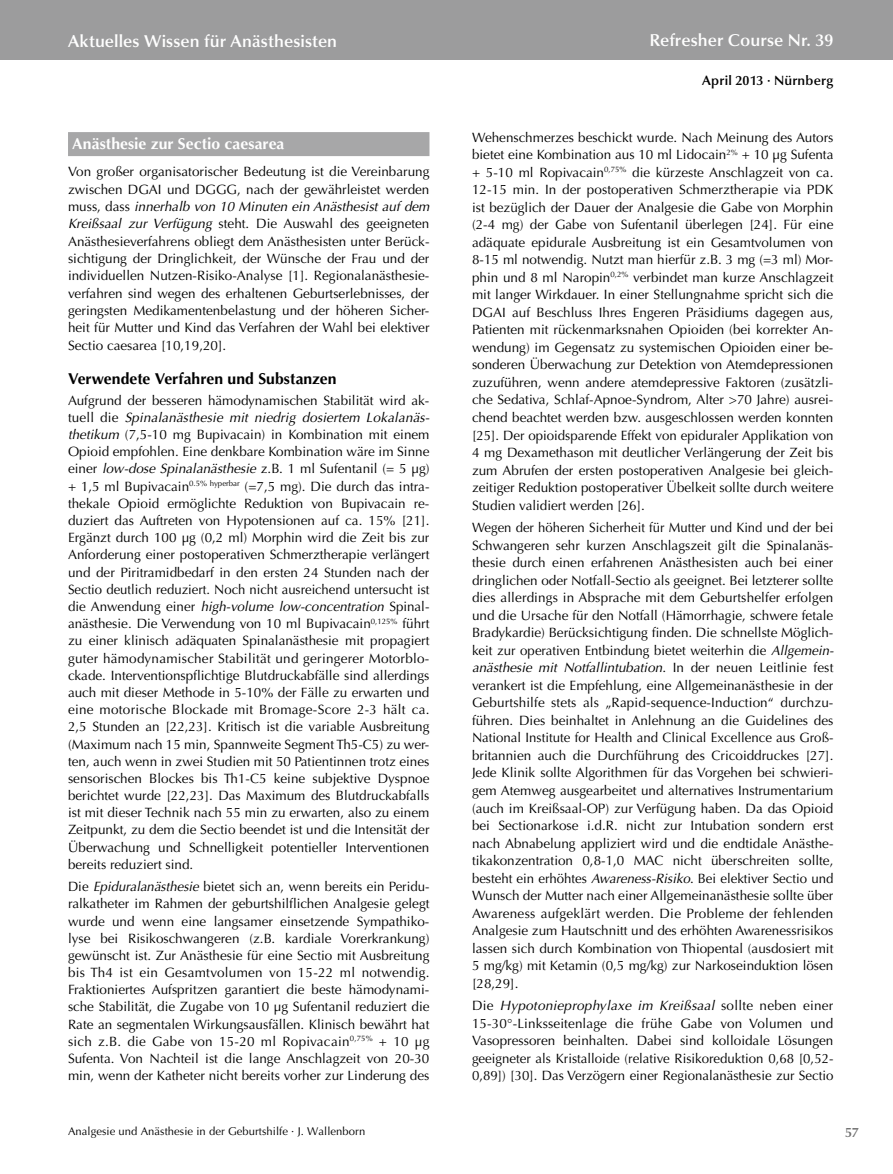
<style>
.page{position:relative;width:893px;height:1174px;background:#fff}
.page>*{position:absolute;margin:0;border:0;box-sizing:border-box;transform-origin:0 0}
.t1{font:600 17.25px "Optima";letter-spacing:.005em;color:#fff}
.t2{font:700 15.75px "Optima";letter-spacing:.005em;color:#000}
.t3{font:700 15.75px "Optima";color:#fff}
.t4{font:13.5px/17.5px "Optima";color:#000;text-align:justify}
.t5{font:600 13.5px "Optima";letter-spacing:.01em;color:#000}
.t6{font:600 13.5px "Optima";color:#6e6e6e}
.t7{font:11.25px "Optima";letter-spacing:.005em;color:#000}
.s1{font-style:italic}
</style>
<div class="page">
<div style="left:0;top:0;width:893px;height:60px;background:#9c9c9d"></div>
<div style="left:68px;top:132px;width:361px;height:24px;background:#a7a7a8"></div>
<p class="t1" style="left:68px;top:31px;width:271px">Aktuelles Wissen für Anästhesisten</p>
<p class="t1" style="left:649px;top:30px;width:185px">Refresher Course Nr. 39</p>
<p class="t5" style="left:702px;top:73px;width:133px">April 2013 · Nürnberg</p>
<p class="t3" style="left:72px;top:135px;width:214px">Anästhesie zur Sectio caesarea</p>
<p class="t4" style="left:68px;top:163px;width:363px">Von großer organisatorischer Bedeutung ist die Vereinbarung zwischen DGAI und DGGG, nach der gewährleistet werden muss, dass <span class="s1">innerhalb von 10 Minuten ein Anästhesist auf dem Kreißsaal zur Verfügung</span> steht. Die Auswahl des geeigneten Anästhesieverfahrens obliegt dem Anästhesisten unter Berück&shy;sichtigung der Dringlichkeit, der Wünsche der Frau und der individuellen Nutzen-Risiko-Analyse [1]. Regionalanästhesie&shy;verfahren sind wegen des erhaltenen Geburtserlebnisses, der geringsten Medikamentenbelastung und der höheren Sicher&shy;heit für Mutter und Kind das Verfahren der Wahl bei elektiver Sectio caesarea [10,19,20].</p>
<p class="t2" style="left:68px;top:370px;width:270px">Verwendete Verfahren und Substanzen</p>
<p class="t4" style="left:68px;top:392px;width:363px;text-align:left">Aufgrund der besseren hämodynamischen Stabilität wird ak-‑ tuell die <span class="s1">Spinalanästhesie mit niedrig dosiertem Lokalanäs‑ thetikum</span> (7,5-10 mg Bupivacain) in Kombination mit einem Opioid empfohlen. Eine denkbare Kombination wäre im Sinne einer <span class="s1">low-dose Spinalanästhesie</span> z.B. 1 ml Sufentanil (= 5 µg) + 1,5 ml Bupivacain<sup>0.5%</sup> <sup>hyperbar</sup> (=7,5 mg). Die durch das intra&shy;thekale Opioid ermöglichte Reduktion von Bupivacain re&shy;duziert das Auftreten von Hypotensionen auf ca. 15% [21].<br>Ergänzt durch 100 µg (0,2 ml) Morphin wird die Zeit bis zur Anforderung einer postoperativen Schmerztherapie verlängert und der Piritramidbedarf in den ersten 24 Stunden nach der Sectio deutlich reduziert. Noch nicht ausreichend untersucht ist die Anwendung einer <span class="s1">high-volume low-concentration</span> Spinal&shy;anästhesie. Die Verwendung von 10 ml Bupivacain<sup>0,125%</sup> führt zu einer klinisch adäquaten Spinalanästhesie mit propagiert guter hämodynamischer Stabilität und geringerer Motorblo&shy;ckade. Interventionspflichtige Blutdruckabfälle sind allerdings auch mit dieser Methode in 5-10% der Fälle zu erwarten und eine motorische Blockade mit Bromage-Score 2-3 hält ca.<br>2,5 Stunden an [22,23]. Kritisch ist die variable Ausbreitung (Maximum nach 15 min, Spannweite Segment Th5-C5) zu wer&shy;ten, auch wenn in zwei Studien mit 50 Patientinnen trotz eines sensorischen Blockes bis Th1-C5 keine subjektive Dyspnoe berichtet wurde [22,23]. Das Maximum des Blutdruckabfalls ist mit dieser Technik nach 55 min zu erwarten, also zu einem Zeitpunkt, zu dem die Sectio beendet ist und die Intensität der Überwachung und Schnelligkeit potentieller Interventionen bereits reduziert sind.</p>
<p class="t4" style="left:68px;top:878px;width:363px;text-align:left">Die <span class="s1">Epiduralanästhesie</span> bietet sich an, wenn bereits ein Peridu-‑ ralkatheter im Rahmen der geburtshilflichen Analgesie gelegt wurde und wenn eine langsamer einsetzende Sympathiko&shy;lyse bei Risikoschwangeren (z.B. kardiale Vorerkrankung) gewünscht ist. Zur Anästhesie für eine Sectio mit Ausbreitung bis Th4 ist ein Gesamtvolumen von 15-22 ml notwendig.<br>Fraktioniertes Aufspritzen garantiert die beste hämodynami&shy;sche Stabilität, die Zugabe von 10 µg Sufentanil reduziert die Rate an segmentalen Wirkungsausfällen. Klinisch bewährt hat sich z.B. die Gabe von 15-20 ml Ropivacain<sup>0,75%</sup> + 10 µg Sufenta. Von Nachteil ist die lange Anschlagzeit von 20-30 min, wenn der Katheter nicht bereits vorher zur Linderung des</p>
<p class="t4" style="left:472px;top:129px;width:363px">Wehenschmerzes beschickt wurde. Nach Meinung des Autors bietet eine Kombination aus 10 ml Lidocain<sup>2%</sup> + 10 µg Sufenta + 5-10 ml Ropivacain<sup>0,75%</sup> die kürzeste Anschlagzeit von ca.<br>12-15 min. In der postoperativen Schmerztherapie via PDK ist bezüglich der Dauer der Analgesie die Gabe von Morphin (2-4 mg) der Gabe von Sufentanil überlegen [24]. Für eine adäquate epidurale Ausbreitung ist ein Gesamtvolumen von 8-15 ml notwendig. Nutzt man hierfür z.B. 3 mg (=3 ml) Mor&shy;phin und 8 ml Naropin<sup>0,2%</sup> verbindet man kurze Anschlagzeit mit langer Wirkdauer. In einer Stellungnahme spricht sich die DGAI auf Beschluss Ihres Engeren Präsidiums dagegen aus, Patienten mit rückenmarksnahen Opioiden (bei korrekter An&shy;wendung) im Gegensatz zu systemischen Opioiden einer be&shy;sonderen Überwachung zur Detektion von Atemdepressionen zuzuführen, wenn andere atemdepressive Faktoren (zusätzli&shy;che Sedativa, Schlaf-Apnoe-Syndrom, Alter &gt;70 Jahre) ausrei&shy;chend beachtet werden bzw. ausgeschlossen werden konnten [25]. Der opioidsparende Effekt von epiduraler Applikation von 4 mg Dexamethason mit deutlicher Verlängerung der Zeit bis zum Abrufen der ersten postoperativen Analgesie bei gleich&shy;zeitiger Reduktion postoperativer Übelkeit sollte durch weitere Studien validiert werden [26].</p>
<p class="t4" style="left:472px;top:519px;width:363px">Wegen der höheren Sicherheit für Mutter und Kind und der bei Schwangeren sehr kurzen Anschlagszeit gilt die Spinalanäs&shy;thesie durch einen erfahrenen Anästhesisten auch bei einer dringlichen oder Notfall-Sectio als geeignet. Bei letzterer sollte dies allerdings in Absprache mit dem Geburtshelfer erfolgen und die Ursache für den Notfall (Hämorrhagie, schwere fetale Bradykardie) Berücksichtigung finden. Die schnellste Möglich&shy;keit zur operativen Entbindung bietet weiterhin die <span class="s1">Allgemein&shy;anästhesie mit Notfallintubation</span>. In der neuen Leitlinie fest verankert ist die Empfehlung, eine Allgemeinanästhesie in der Geburtshilfe stets als „Rapid-sequence-Induction“ durchzu&shy;führen. Dies beinhaltet in Anlehnung an die Guidelines des National Institute for Health and Clinical Excellence aus Groß&shy;britannien auch die Durchführung des Cricoiddruckes [27].<br>Jede Klinik sollte Algorithmen für das Vorgehen bei schwieri&shy;gem Atemweg ausgearbeitet und alternatives Instrumentarium (auch im Kreißsaal-OP) zur Verfügung haben. Da das Opioid bei Sectionarkose i.d.R. nicht zur Intubation sondern erst nach Abnabelung appliziert wird und die endtidale Anästhe&shy;tikakonzentration 0,8-1,0 MAC nicht überschreiten sollte, besteht ein erhöhtes <span class="s1">Awareness-Risiko</span>. Bei elektiver Sectio und Wunsch der Mutter nach einer Allgemeinanästhesie sollte über Awareness aufgeklärt werden. Die Probleme der fehlenden Analgesie zum Hautschnitt und des erhöhten Awarenessrisikos lassen sich durch Kombination von Thiopental (ausdosiert mit 5 mg/kg) mit Ketamin (0,5 mg/kg) zur Narkoseinduktion lösen [28,29].</p>
<p class="t4" style="left:472px;top:997px;width:363px">Die <span class="s1">Hypotonieprophylaxe im Kreißsaal</span> sollte neben einer 15-30°-Linksseitenlage die frühe Gabe von Volumen und Vasopressoren beinhalten. Dabei sind kolloidale Lösungen geeigneter als Kristalloide (relative Risikoreduktion 0,68 [0,52- 0,89]) [30]. Das Verzögern einer Regionalanästhesie zur Sectio</p>
<p class="t7" style="left:68px;top:1125px;width:299px">Analgesie und Anästhesie in der Geburtshilfe · J. Wallenborn</p>
<p class="t6" style="left:845px;top:1124px;width:15px">57</p>
</div>
